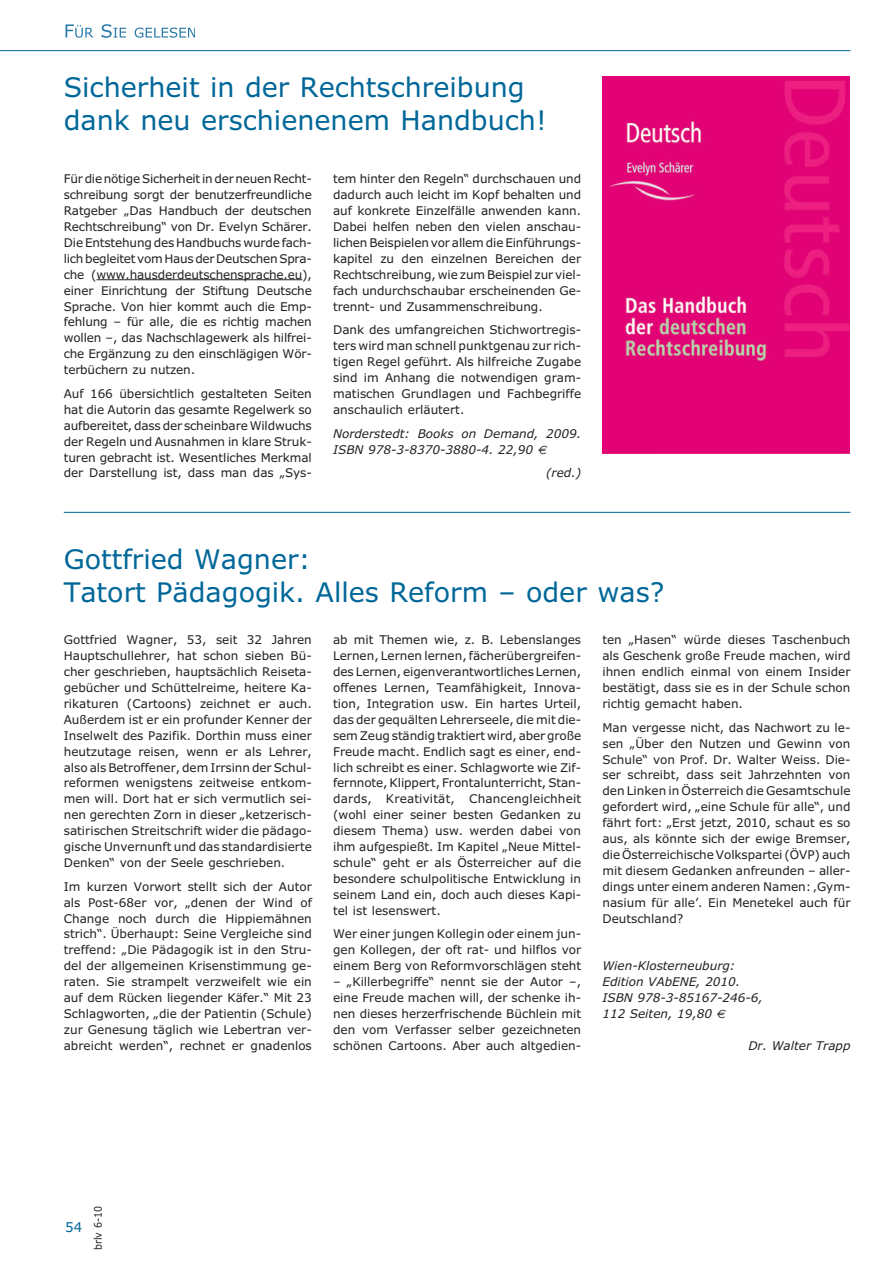
<style>
.page{position:relative;width:893px;height:1263px;background:#fff}
.page>*{position:absolute;margin:0;border:0;box-sizing:border-box;transform-origin:0 0}
.t1{font:27px/33px "Verdana";color:#006799}
.t2{font:13.5px "Verdana";color:#006799}
.t3{font:12px/15.9px "Verdana";color:#231f20;text-align:justify}
.t4{font:italic 12px/15.9px "Verdana";color:#231f20}
.t5{font:10.5px "Verdana";color:#231f20;scale:.9 1}
.s1{font-family:"Euro Sans"}
</style>
<div class="page">
<hr style="left:97px;top:279px;width:205px;height:1px;background:#231f20">
<img style="left:602px;top:77px;width:247px;height:376px">
<hr style="left:64px;top:512px;width:786px;height:1px;background:#006799">
<hr style="left:0;top:50px;width:850px;height:1px;background:#006799">
<svg style="left:66px;top:24px;width:129px;height:14px"></svg>
<h1 class="t1" style="left:64px;top:73px;width:484px">Sicherheit in der Rechtschreibung dank neu erschienenem Handbuch!</h1>
<p class="t3" style="left:64px;top:172px;width:250px">Für die nötige Sicherheit in der neuen Recht&shy;schreibung sorgt der benutzerfreundliche Ratgeber „Das Handbuch der deutschen Rechtschreibung“ von Dr. Evelyn Schärer.<br>Die Entstehung des Handbuchs wurde fach&shy;lich begleitet vom Haus der Deutschen Spra&shy;che (www.hausderdeutschensprache.eu), einer Einrichtung der Stiftung Deutsche Sprache. Von hier kommt auch die Emp&shy;fehlung – für alle, die es richtig machen wollen –, das Nachschlagewerk als hilfrei&shy;che Ergänzung zu den einschlägigen Wör&shy;terbüchern zu nutzen.</p>
<p class="t3" style="left:64px;top:387px;width:250px">Auf 166 übersichtlich gestalteten Seiten hat die Autorin das gesamte Regelwerk so aufbereitet, dass der scheinbare Wildwuchs der Regeln und Ausnahmen in klare Struk&shy;turen gebracht ist. Wesentliches Merkmal der Darstellung ist, dass man das „Sys-</p>
<p class="t3" style="left:333px;top:172px;width:250px">tem hinter den Regeln“ durchschauen und dadurch auch leicht im Kopf behalten und auf konkrete Einzelfälle anwenden kann.<br>Dabei helfen neben den vielen anschau&shy;lichen Beispielen vor allem die Einführungs&shy;kapitel zu den einzelnen Bereichen der Rechtschreibung, wie zum Beispiel zur viel&shy;fach undurchschaubar erscheinenden Ge&shy;trennt- und Zusammenschreibung.</p>
<p class="t3" style="left:333px;top:323px;width:250px">Dank des umfangreichen Stichwortregis&shy;ters wird man schnell punktgenau zur rich&shy;tigen Regel geführt. Als hilfreiche Zugabe sind im Anhang die notwendigen gram&shy;matischen Grundlagen und Fachbegriffe anschaulich erläutert.</p>
<p class="t4" style="left:333px;top:426px;width:250px">Norderstedt: Books on Demand, 2009.<br>ISBN 978-3-8370-3880-4. 22,90 <span class="s1">€</span></p>
<p class="t4" style="left:546px;top:466px;width:37px">(red.)</p>
<h1 class="t1" style="left:64px;top:545px;width:602px">Gottfried Wagner:<br>Tatort Pädagogik. Alles Reform – oder was?</h1>
<p class="t3" style="left:64px;top:633px;width:250px">Gottfried Wagner, 53, seit 32 Jahren Hauptschullehrer, hat schon sieben Bü&shy;cher geschrieben, hauptsächlich Reiseta&shy;gebücher und Schüttelreime, heitere Ka&shy;rikaturen (Cartoons) zeichnet er auch.<br>Außerdem ist er ein profunder Kenner der Inselwelt des Pazifik. Dorthin muss einer heutzutage reisen, wenn er als Lehrer, also als Betroffener, dem Irrsinn der Schul&shy;reformen wenigstens zeitweise entkom&shy;men will. Dort hat er sich vermutlich sei&shy;nen gerechten Zorn in dieser „ketzerisch&shy;satirischen Streitschrift wider die pädago&shy;gische Unvernunft und das standardisierte Denken“ von der Seele geschrieben.</p>
<p class="t3" style="left:64px;top:879px;width:250px">Im kurzen Vorwort stellt sich der Autor als Post-68er vor, „denen der Wind of Change noch durch die Hippiemähnen strich“. Überhaupt: Seine Vergleiche sind treffend: „Die Pädagogik ist in den Stru&shy;del der allgemeinen Krisenstimmung ge&shy;raten. Sie strampelt verzweifelt wie ein auf dem Rücken liegender Käfer.“ Mit 23<br>Schlagworten, „die der Patientin (Schule) zur Genesung täglich wie Lebertran ver&shy;abreicht werden“, rechnet er gnadenlos</p>
<p class="t3" style="left:333px;top:633px;width:250px">ab mit Themen wie, z. B. Lebenslanges Lernen, Lernen lernen, fächerübergreifen&shy;des Lernen, eigenverantwortliches Lernen, offenes Lernen, Teamfähigkeit, Innova&shy;tion, Integration usw. Ein hartes Urteil, das der gequälten Lehrerseele, die mit die&shy;sem Zeug ständig traktiert wird, aber große Freude macht. Endlich sagt es einer, end&shy;lich schreibt es einer. Schlagworte wie Zif&shy;fernnote, Klippert, Frontalunterricht, Stan&shy;dards, Kreativität, Chancengleichheit (wohl einer seiner besten Gedanken zu diesem Thema) usw. werden dabei von ihm aufgespießt. Im Kapitel „Neue Mittel&shy;schule“ geht er als Österreicher auf die besondere schulpolitische Entwicklung in seinem Land ein, doch auch dieses Kapi&shy;tel ist lesenswert.</p>
<p class="t3" style="left:333px;top:927px;width:250px">Wer einer jungen Kollegin oder einem jun&shy;gen Kollegen, der oft rat- und hilflos vor einem Berg von Reformvorschlägen steht</p>
<p class="t3" style="left:333px;top:975px;width:250px">– „Killerbegriffe“ nennt sie der Autor –, eine Freude machen will, der schenke ih&shy;nen dieses herzerfrischende Büchlein mit den vom Verfasser selber gezeichneten schönen Cartoons. Aber auch altgedien-</p>
<p class="t3" style="left:602px;top:633px;width:250px">ten „Hasen“ würde dieses Taschenbuch als Geschenk große Freude machen, wird ihnen endlich einmal von einem Insider bestätigt, dass sie es in der Schule schon richtig gemacht haben.</p>
<p class="t3" style="left:602px;top:720px;width:250px">Man vergesse nicht, das Nachwort zu le&shy;sen „Über den Nutzen und Gewinn von Schule“ von Prof. Dr. Walter Weiss. Die&shy;ser schreibt, dass seit Jahrzehnten von den Linken in Österreich die Gesamtschule gefordert wird, „eine Schule für alle“, und fährt fort: „Erst jetzt, 2010, schaut es so aus, als könnte sich der ewige Bremser, die Österreichische Volkspartei (ÖVP) auch mit diesem Gedanken anfreunden – aller&shy;dings unter einem anderen Namen: ‚Gym&shy;nasium für alle’. Ein Menetekel auch für Deutschland?</p>
<p class="t4" style="left:602px;top:959px;width:162px">Wien-Klosterneuburg:<br>Edition VAbENE, 2010.<br>ISBN 978-3-85167-246-6,<br>112 Seiten, 19,80 <span class="s1">€</span></p>
<p class="t4" style="left:748px;top:1038px;width:104px">Dr. Walter Trapp</p>
<p class="t2" style="left:65px;top:1222px;width:19px">54</p>
<p class="t5" style="left:94px;top:1250px;width:51px;rotate:-90deg">brlv 6-10</p>
</div>
